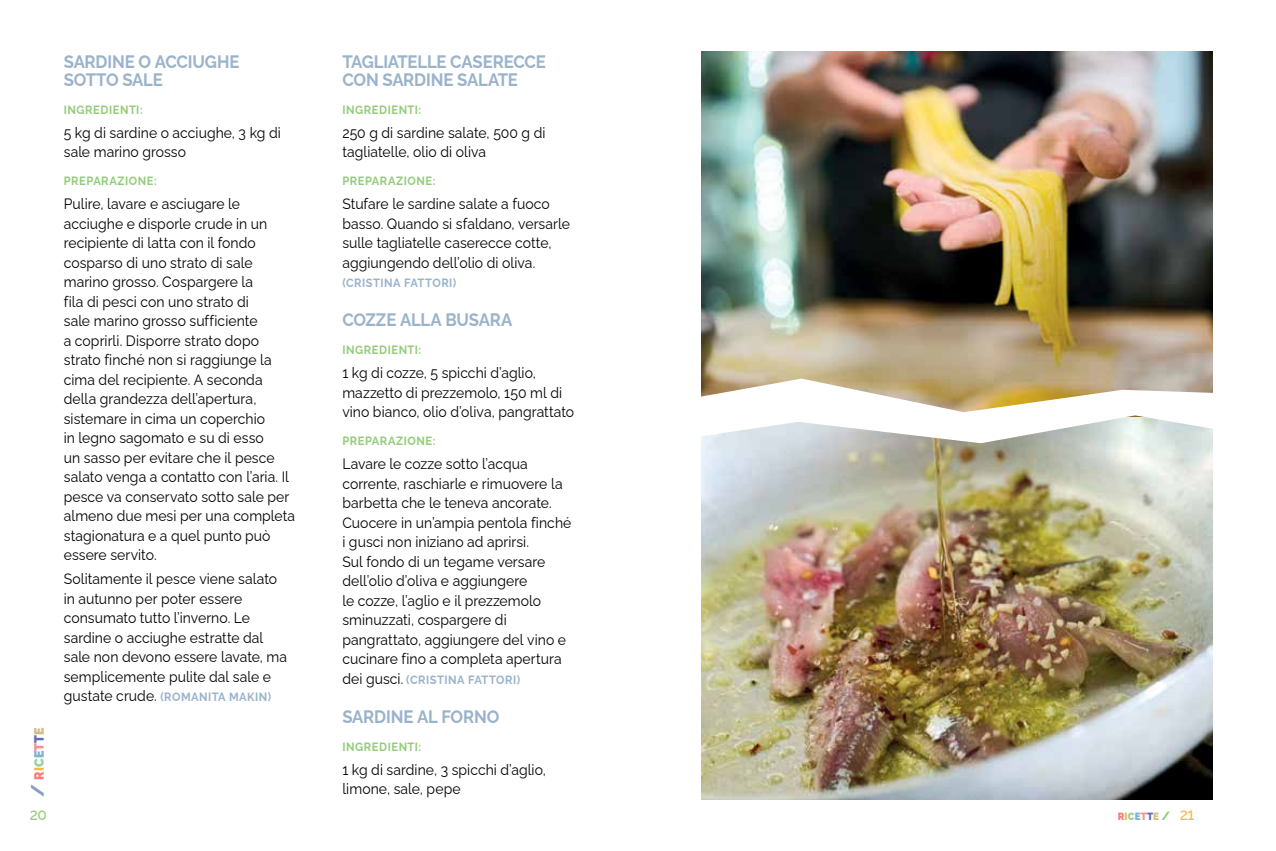
<style>
.page{position:relative;width:1276px;height:851px;background:#fff}
.page>*{position:absolute;margin:0;border:0;box-sizing:border-box;transform-origin:0 0}
.t1{font:700 18px/18px "Raleway";letter-spacing:-.015em;color:#9ab3cb;scale:.93 1}
.t2{font:900 18px "Raleway";color:#849fc1;scale:.93 1}
.t3{font:500 16.5px "Raleway";color:#94cc7b;scale:.93 1}
.t4{font:500 16.5px "Raleway";color:#fcb64a;scale:.93 1}
.t5{font:15px/19.5px "Raleway";letter-spacing:.005em;color:#000;scale:.93 1}
.t6{font:700 12px "Raleway";letter-spacing:.05em;color:#94cc7b;scale:.93 1}
.t7{font:700 12px "Raleway";letter-spacing:.045em;color:#9ab3cb;scale:.93 1}
.t8{font:900 10.5px "Raleway";letter-spacing:.02em;color:#f4817a;scale:.93 1}
.s1{font-size:13.5px;color:#f4817a}
.s2{font-size:13.5px;color:#fcb64a}
.s3{font-size:13.5px;color:#98d09e}
.s4{font-size:13.5px;color:#7eb2d1}
.s5{font-size:13.5px;color:#f59090}
.s6{font-size:13.5px;color:#616eb4}
.s7{font-size:13.5px;color:#d5bb85}
.s8{font-weight:400;font-size:15px;color:#000}
.s9{color:#fcb64a}
.s10{color:#98d09e}
.s11{color:#7eb2d1}
.s12{color:#f59090}
.s13{color:#616eb4}
.s14{color:#d5bb85}
.s15{font-size:12px;color:#94cc7b}
</style>
<div class="page">
<img style="left:702px;top:51px;width:510px;height:748px">
<svg style="left:701px;top:378px;width:512px;height:67px"></svg>
<p class="t2" style="left:23px;top:796px;width:76px;rotate:-90deg">/ <span class="s1">R</span><span class="s2">I</span><span class="s3">C</span><span class="s4">E</span><span class="s5">T</span><span class="s6">T</span><span class="s7">E</span></p>
<p class="t1" style="left:64px;top:51px;width:190px">SARDINE O ACCIUGHE<br>SOTTO SALE</p>
<p class="t6" style="left:64px;top:100px;width:86px">INGREDIENTI:</p>
<p class="t5" style="left:64px;top:121px;width:235px">5 kg di sardine o acciughe, 3 kg di sale marino grosso</p>
<p class="t6" style="left:64px;top:171px;width:102px">PREPARAZIONE:</p>
<p class="t5" style="left:64px;top:192px;width:250px">Pulire, lavare e asciugare le acciughe e disporle crude in un recipiente di latta con il fondo cosparso di uno strato di sale marino grosso. Cospargere la<br>fila di pesci con uno strato di<br>sale marino grosso sufficiente<br>a coprirli. Disporre strato dopo strato finché non si raggiunge la cima del recipiente. A seconda della grandezza dell’apertura, sistemare in cima un coperchio<br>in legno sagomato e su di esso<br>un sasso per evitare che il pesce salato venga a contatto con l’aria. Il pesce va conservato sotto sale per almeno due mesi per una completa stagionatura e a quel punto può essere servito.</p>
<p class="t5" style="left:64px;top:567px;width:242px">Solitamente il pesce viene salato in autunno per poter essere consumato tutto l’inverno. Le sardine o acciughe estratte dal sale non devono essere lavate, ma semplicemente pulite dal sale e</p>
<p class="t7" style="left:64px;top:687px;width:224px"><span class="s8">gustate crude.</span> (ROMANITA MAKIN)</p>
<p class="t1" style="left:342px;top:51px;width:220px">TAGLIATELLE CASERECCE<br>CON SARDINE SALATE</p>
<p class="t6" style="left:342px;top:100px;width:86px">INGREDIENTI:</p>
<p class="t5" style="left:342px;top:121px;width:220px">250 g di sardine salate, 500 g di tagliatelle, olio di oliva</p>
<p class="t6" style="left:342px;top:171px;width:102px">PREPARAZIONE:</p>
<p class="t5" style="left:342px;top:192px;width:246px">Stufare le sardine salate a fuoco basso. Quando si sfaldano, versarle sulle tagliatelle caserecce cotte, aggiungendo dell’olio di oliva.</p>
<p class="t7" style="left:342px;top:273px;width:124px">(CRISTINA FATTORI)</p>
<p class="t1" style="left:342px;top:309px;width:184px">COZZE ALLA BUSARA</p>
<p class="t6" style="left:342px;top:340px;width:86px">INGREDIENTI:</p>
<p class="t5" style="left:342px;top:361px;width:251px">1 kg di cozze, 5 spicchi d’aglio, mazzetto di prezzemolo, 150 ml di vino bianco, olio d’oliva, pangrattato</p>
<p class="t6" style="left:342px;top:431px;width:102px">PREPARAZIONE:</p>
<p class="t5" style="left:342px;top:452px;width:248px">Lavare le cozze sotto l’acqua corrente, raschiarle e rimuovere la barbetta che le teneva ancorate.<br>Cuocere in un’ampia pentola finché i gusci non iniziano ad aprirsi.<br>Sul fondo di un tegame versare dell’olio d’oliva e aggiungere<br>le cozze, l’aglio e il prezzemolo sminuzzati, cospargere di pangrattato, aggiungere del vino e cucinare fino a completa apertura</p>
<p class="t7" style="left:342px;top:669px;width:193px"><span class="s8">dei gusci.</span> (CRISTINA FATTORI)</p>
<p class="t1" style="left:342px;top:705px;width:170px">SARDINE AL FORNO</p>
<p class="t6" style="left:342px;top:737px;width:86px">INGREDIENTI:</p>
<p class="t5" style="left:342px;top:758px;width:220px">1 kg di sardine, 3 spicchi d’aglio, limone, sale, pepe</p>
<p class="t3" style="left:30px;top:800px;width:20px">20</p>
<p class="t4" style="left:1180px;top:800px;width:17px">21</p>
<p class="t8" style="left:1117px;top:807px;width:58px">R<span class="s9">I</span><span class="s10">C</span><span class="s11">E</span><span class="s12">T</span><span class="s13">T</span><span class="s14">E</span> <span class="s15">/</span></p>
</div>
